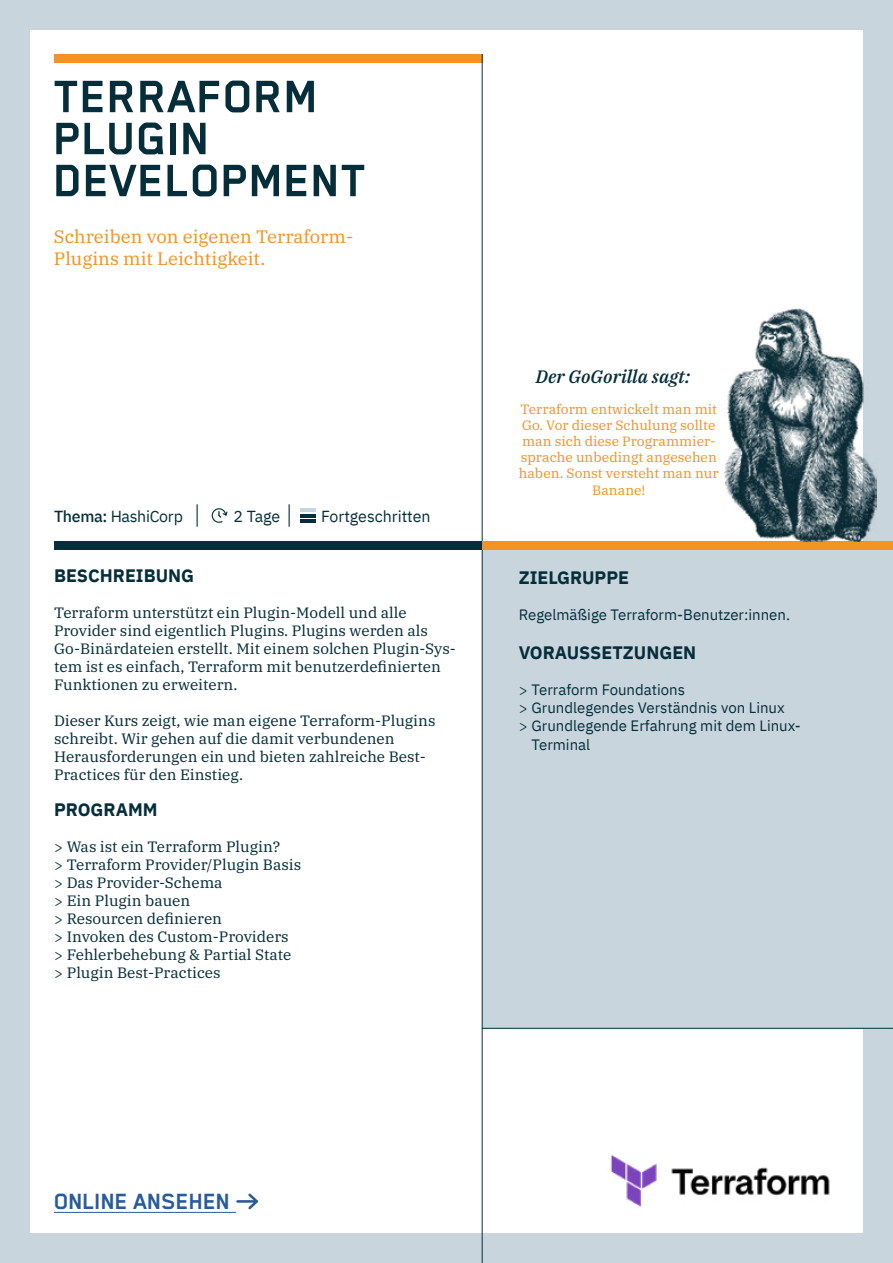
<style>
.page{position:relative;width:893px;height:1263px;background:#fff}
.page>*{position:absolute;margin:0;border:0;box-sizing:border-box;transform-origin:0 0}
.t1{font:700 52.5px/42px "Blender Pro";color:#062e3a}
.t2{font:700 25.5px "Blender Pro";letter-spacing:-.01em;color:#275b9b}
.t3{font:18px/21.6px "IBM Plex Serif";color:#f39325}
.t4{font:700 18px "IBM Plex Sans";color:#062e3a}
.t5{font:italic 500 18px "IBM Plex Serif";color:#062e3a}
.t6{font:15.9px "IBM Plex Sans";letter-spacing:-.005em;color:#062e3a}
.t7{font:15px/18px "IBM Plex Serif";color:#062e3a}
.t8{font:15px "IBM Plex Sans";color:#062e3a}
.t9{font:13.5px/16.2px "IBM Plex Serif";color:#f39325;text-align:center}
.s1{font-weight:500}
.s2{font-family:"IBM Plex Serif"}
</style>
<div class="page">
<div style="left:482px;top:545px;width:391px;height:483px;background:#c8d5dd"></div>
<div style="left:0;top:0;width:893px;height:1263px;border:30px solid #c8d5dd"></div>
<div style="left:54px;top:54px;width:428px;height:9px;background:#f39325"></div>
<div style="left:54px;top:541px;width:428px;height:9px;background:#062e3a"></div>
<hr style="left:482px;top:54px;width:1px;height:1209px;background:#062e3a">
<hr style="left:482px;top:1028px;width:411px;height:1px;background:#062e3a">
<div style="left:482px;top:541px;width:411px;height:9px;background:#f39325"></div>
<img style="left:725px;top:309px;width:151px;height:232px">
<svg style="left:197px;top:504px;width:1px;height:23px"></svg>
<svg style="left:289px;top:504px;width:1px;height:23px"></svg>
<hr style="left:300px;top:519px;width:16px;height:4px;background:#062e3a">
<hr style="left:300px;top:514px;width:16px;height:3px;background:#062e3a">
<hr style="left:300px;top:508px;width:16px;height:4px;background:#c8d5dd">
<svg style="left:211px;top:508px;width:17px;height:15px"></svg>
<hr style="left:54px;top:1212px;width:182px;height:1px;background:#275b9b">
<hr style="left:237px;top:1200px;width:20px;height:3px;background:#275b9b">
<svg style="left:246px;top:1193px;width:12px;height:17px"></svg>
<img style="left:610px;top:1154px;width:220px;height:53px">
<h1 class="t1" style="left:54px;top:75px;width:315px">TERRAFORM<br>PLUGIN<br>DEVELOPMENT</h1>
<p class="t3" style="left:54px;top:225px;width:301px">Schreiben von eigenen Terraform-<br>Plugins mit Leichtigkeit.</p>
<p class="t6" style="left:54px;top:504px;width:131px"><span class="s1">Thema:</span> HashiCorp</p>
<p class="t6" style="left:233px;top:504px;width:48px">2 Tage</p>
<p class="t6" style="left:321px;top:504px;width:111px">Fortgeschritten</p>
<p class="t4" style="left:54px;top:562px;width:142px">BESCHREIBUNG</p>
<p class="t7" style="left:54px;top:603px;width:403px">Terraform unterstützt ein Plugin-Modell und alle Provider sind eigentlich Plugins. Plugins werden als Go-Binärdateien erstellt. Mit einem solchen Plugin-Sys&shy;tem ist es einfach, Terraform mit benutzerdefinierten Funktionen zu erweitern.</p>
<p class="t7" style="left:54px;top:711px;width:383px">Dieser Kurs zeigt, wie man eigene Terraform-Plugins schreibt. Wir gehen auf die damit verbundenen Herausforderungen ein und bieten zahlreiche Best-Practices für den Einstieg.</p>
<p class="t4" style="left:54px;top:796px;width:105px">PROGRAMM</p>
<p class="t7" style="left:54px;top:837px;width:249px">&gt; Was ist ein Terraform Plugin?<br>&gt; Terraform Provider/Plugin Basis &gt; Das Provider-Schema<br>&gt; Ein Plugin bauen<br>&gt; Resourcen definieren<br>&gt; Invoken des Custom-Providers &gt; Fehlerbehebung &amp; Partial State &gt; Plugin Best-Practices</p>
<p class="t5" style="left:536px;top:362px;width:156px">Der GoGorilla sagt:</p>
<p class="t9" style="left:519px;top:400px;width:201px">Terraform entwickelt man mit<br>Go. Vor dieser Schulung sollte man sich diese Programmier&shy;sprache unbedingt angesehen haben. Sonst versteht man nur<br>Banane!</p>
<p class="t4" style="left:519px;top:563px;width:112px">ZIELGRUPPE</p>
<p class="t8" style="left:519px;top:603px;width:273px">Regelmäßige Terraform-Benutzer:innen.</p>
<p class="t4" style="left:519px;top:639px;width:179px">VORAUSSETZUNGEN</p>
<p class="t8" style="left:519px;top:679px;width:168px"><span class="s2">&gt;</span> Terraform Foundations</p>
<p class="t8" style="left:519px;top:697px;width:267px"><span class="s2">&gt;</span> Grundlegendes Verständnis von Linux</p>
<p class="t8" style="left:519px;top:715px;width:284px"><span class="s2">&gt;</span> Grundlegende Erfahrung mit dem Linux-</p>
<p class="t8" style="left:531px;top:733px;width:60px">Terminal</p>
<h2 class="t2" style="left:54px;top:1187px;width:178px">ONLINE ANSEHEN</h2>
</div>
